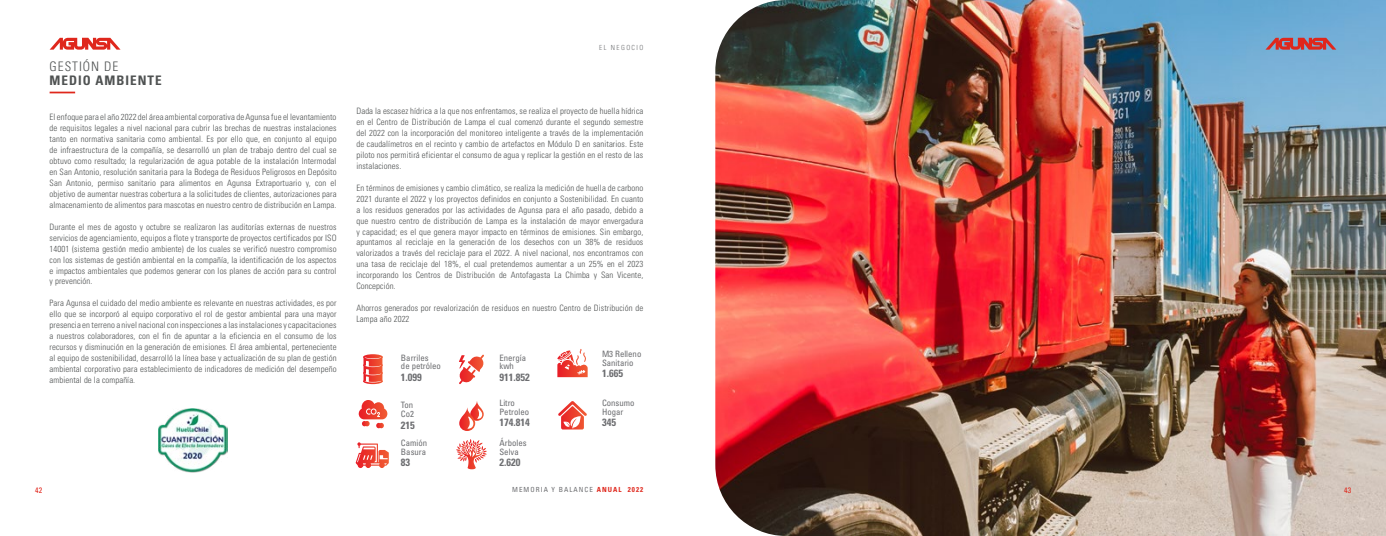
<style>
.page{position:relative;width:1386px;height:536px;background:#fff}
.page>*{position:absolute;margin:0;border:0;box-sizing:border-box;transform-origin:0 0}
.t1{font:700 condensed 13.12px "Univers";letter-spacing:.075em;color:#4f5252}
.t2{font:300 condensed 13.12px "Univers";letter-spacing:.075em;color:#4f5252}
.t3{font:700 condensed 10.5px "Univers";color:#6d6e71}
.t4{font:300 condensed 8.75px/10.9px "Univers";letter-spacing:.01em;color:#4f5252;text-align:justify}
.t5{font:condensed 8.75px/8.8px "Univers";color:#6d6e71}
.t6{font:condensed 7.88px "Univers";color:#e1261c}
.t7{font:condensed 7.88px "Univers";color:#df271c}
.t8{font:condensed 7px "Univers";letter-spacing:.15em;color:#6d6e71}
.t9{font:300 condensed 7px "Univers";letter-spacing:.2em;color:#6d6e71}
.s1{font-weight:700;color:#df271c}
</style>
<div class="page">
<svg style="left:50px;top:38px;width:71px;height:12px"></svg>
<img style="left:159px;top:409px;width:69px;height:63px">
<svg style="left:50px;top:92px;width:25px;height:1px"></svg>
<img style="left:715px;top:0;width:671px;height:536px">
<svg style="left:1265px;top:38px;width:71px;height:12px"></svg>
<svg style="left:456px;top:439px;width:31px;height:30px"></svg>
<svg style="left:356px;top:442px;width:33px;height:26px"></svg>
<svg style="left:558px;top:401px;width:29px;height:28px"></svg>
<svg style="left:459px;top:401px;width:25px;height:30px"></svg>
<svg style="left:363px;top:354px;width:20px;height:30px"></svg>
<svg style="left:459px;top:354px;width:25px;height:30px"></svg>
<svg style="left:557px;top:349px;width:31px;height:28px"></svg>
<svg style="left:359px;top:400px;width:28px;height:28px"></svg>
<h1 class="t2" style="left:50px;top:58px;width:70px">GESTIÓN DE</h1>
<h1 class="t1" style="left:50px;top:72px;width:113px">MEDIO AMBIENTE</h1>
<p class="t4" style="left:50px;top:112px;width:289px">El enfoque para el año 2022 del área ambiental corporativa de Agunsa fue el levantamiento de requisitos legales a nivel nacional para cubrir las brechas de nuestras instalaciones tanto en normativa sanitaria como ambiental. Es por ello que, en conjunto al equipo de infraestructura de la compañía, se desarrolló un plan de trabajo dentro del cual se obtuvo como resultado; la regularización de agua potable de la instalación Intermodal en San Antonio, resolución sanitaria para la Bodega de Residuos Peligrosos en Depósito San Antonio, permiso sanitario para alimentos en Agunsa Extraportuario y, con el objetivo de aumentar nuestras cobertura a la solicitudes de clientes, autorizaciones para almacenamiento de alimentos para mascotas en nuestro centro de distribución en Lampa.</p>
<p class="t4" style="left:50px;top:221px;width:289px">Durante el mes de agosto y octubre se realizaron las auditorías externas de nuestros servicios de agenciamiento, equipos a flote y transporte de proyectos certificados por ISO 14001 (sistema gestión medio ambiente) de los cuales se verificó nuestro compromiso con los sistemas de gestión ambiental en la compañía, la identificación de los aspectos e impactos ambientales que podemos generar con los planes de acción para su control y prevención.</p>
<p class="t4" style="left:50px;top:298px;width:289px">Para Agunsa el cuidado del medio ambiente es relevante en nuestras actividades, es por ello que se incorporó al equipo corporativo el rol de gestor ambiental para una mayor presencia en terreno a nivel nacional con inspecciones a las instalaciones y capacitaciones a nuestros colaboradores, con el fin de apuntar a la eficiencia en el consumo de los recursos y disminución en la generación de emisiones. El área ambiental, perteneciente al equipo de sostenibilidad, desarrolló la línea base y actualización de su plan de gestión ambiental corporativo para establecimiento de indicadores de medición del desempeño ambiental de la compañía.</p>
<p class="t9" style="left:599px;top:43px;width:46px">EL NEGOCIO</p>
<p class="t4" style="left:356px;top:105px;width:289px">Dada la escasez hídrica a la que nos enfrentamos, se realiza el proyecto de huella hídrica en el Centro de Distribución de Lampa el cual comenzó durante el segundo semestre del 2022 con la incorporación del monitoreo inteligente a través de la implementación de caudalímetros en el recinto y cambio de artefactos en Módulo D en sanitarios. Este piloto nos permitirá eficientar el consumo de agua y replicar la gestión en el resto de las instalaciones.</p>
<p class="t4" style="left:356px;top:182px;width:289px">En términos de emisiones y cambio climático, se realiza la medición de huella de carbono 2021 durante el 2022 y los proyectos definidos en conjunto a Sostenibilidad. En cuanto a los residuos generados por las actividades de Agunsa para el año pasado, debido a que nuestro centro de distribución de Lampa es la instalación de mayor envergadura y capacidad; es el que genera mayor impacto en términos de emisiones. Sin embargo, apuntamos al reciclaje en la generación de los desechos con un 38% de residuos valorizados a través del reciclaje para el 2022. A nivel nacional, nos encontramos con una tasa de reciclaje del 18%, el cual pretendemos aumentar a un 25% en el 2023 incorporando los Centros de Distribución de Antofagasta La Chimba y San Vicente, Concepción.</p>
<p class="t4" style="left:356px;top:302px;width:288px">Ahorros generados por revalorización de residuos en nuestro Centro de Distribución de<br>Lampa año 2022</p>
<p class="t5" style="left:401px;top:353px;width:41px">Barriles<br>de petróleo</p>
<p class="t3" style="left:401px;top:370px;width:22px">1.099</p>
<p class="t5" style="left:499px;top:353px;width:28px">Energía kwh</p>
<p class="t3" style="left:499px;top:370px;width:32px">911.852</p>
<p class="t5" style="left:602px;top:349px;width:41px">M3 Relleno<br>Sanitario</p>
<p class="t3" style="left:602px;top:367px;width:22px">1.665</p>
<p class="t5" style="left:401px;top:400px;width:15px">Ton<br>Co2</p>
<p class="t3" style="left:401px;top:418px;width:15px">215</p>
<p class="t5" style="left:499px;top:398px;width:31px">Litro<br>Petroleo</p>
<p class="t3" style="left:499px;top:416px;width:32px">174.814</p>
<p class="t5" style="left:602px;top:398px;width:34px">Consumo<br>Hogar</p>
<p class="t3" style="left:602px;top:416px;width:15px">345</p>
<p class="t5" style="left:401px;top:438px;width:28px">Camión<br>Basura</p>
<p class="t3" style="left:401px;top:455px;width:11px">83</p>
<p class="t5" style="left:499px;top:438px;width:29px">Árboles<br>Selva</p>
<p class="t3" style="left:499px;top:455px;width:22px">2.620</p>
<p class="t6" style="left:35px;top:484px;width:8px">42</p>
<p class="t8" style="left:512px;top:485px;width:133px">MEMORIA Y BALANCE <span class="s1">ANUAL 2022</span></p>
<p class="t7" style="left:1344px;top:484px;width:8px">43</p>
</div>
